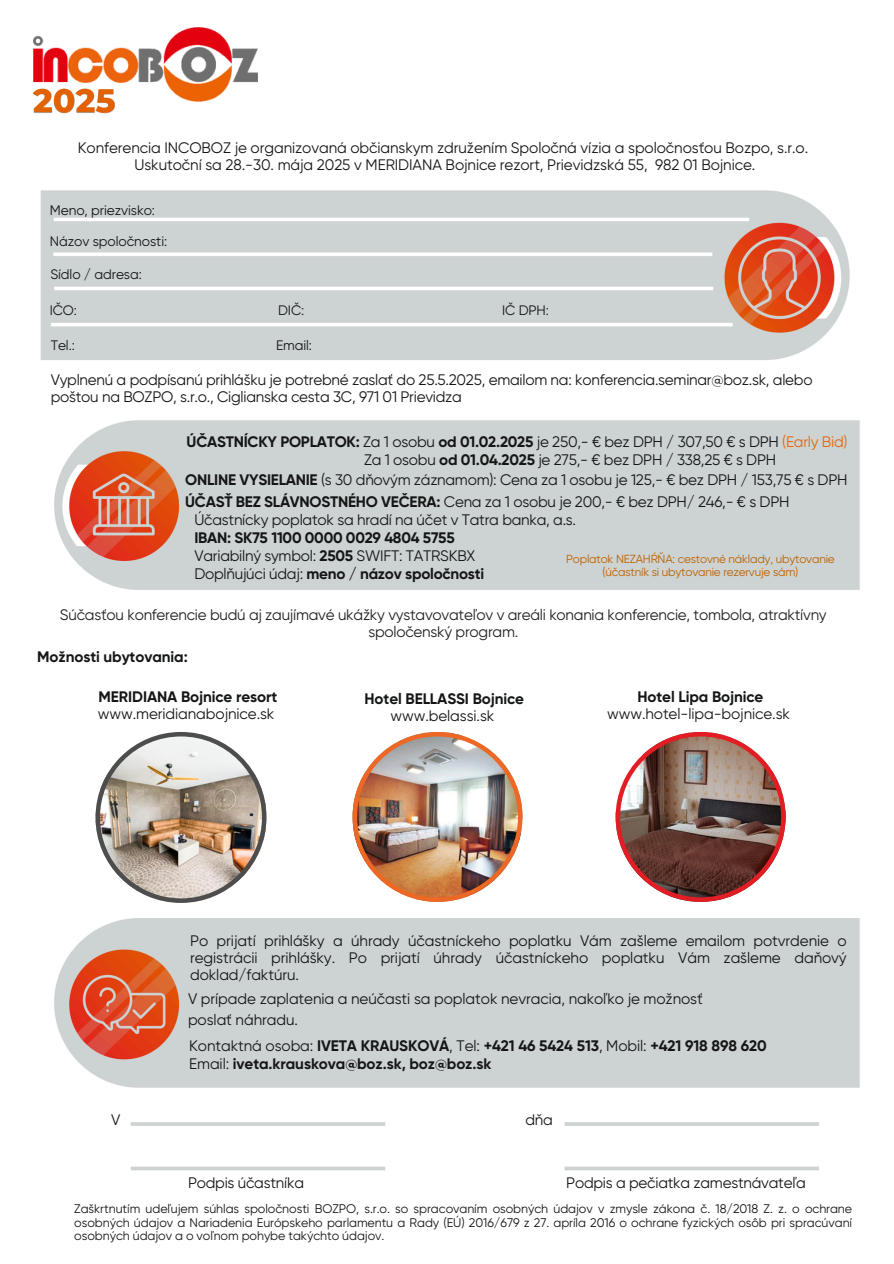
<style>
.page{position:relative;width:894px;height:1264px;background:#fff}
.page>*{position:absolute;margin:0;border:0;box-sizing:border-box;transform-origin:0 0}
.t1{font:15.3px/16.8px "Gilroy";letter-spacing:-.015em;color:#151616}
.t2{font:700 15.3px/18px "Gilroy";letter-spacing:-.005em;color:#151616}
.t3{font:15.3px/16.8px "Gilroy";letter-spacing:-.015em;color:#202020;text-align:center}
.t4{font:13.8px "Gilroy";letter-spacing:-.005em;color:#151616}
.t5{font:12.45px/13.5px "Gilroy";letter-spacing:-.005em;color:#151616;text-align:justify}
.t6{font:11.7px/12.9px "Gilroy";letter-spacing:-.015em;color:#bc6200;text-align:center}
.s1{font-weight:700}
.s2{color:#e36713}
.s3{font-weight:400}
</style>
<div class="page">
<img style="left:40px;top:190px;width:820px;height:981px">
<div style="left:0;top:602px;width:893px;height:204px;background:#fff"></div>
<img style="left:95px;top:732px;width:171px;height:170px">
<img style="left:352px;top:732px;width:170px;height:169px">
<img style="left:615px;top:732px;width:170px;height:169px">
<img style="left:32px;top:93px;width:83px;height:21px">
<img style="left:33px;top:27px;width:224px;height:75px">
<p class="t1" style="left:78px;top:140px;width:731px;text-align:center">Konferencia INCOBOZ je organizovaná občianskym združením Spoločná vízia a spoločnosťou Bozpo, s.r.o.<br>Uskutoční sa 28.-30. mája 2025 v MERIDIANA Bojnice rezort, Prievidzská 55, 982 01 Bojnice.</p>
<h2 class="t4" style="left:50px;top:202px;width:107px">Meno, priezvisko:</h2>
<h4 class="t4" style="left:50px;top:233px;width:119px">Názov spoločnosti:</h4>
<h4 class="t4" style="left:50px;top:266px;width:93px">Sídlo / adresa:</h4>
<h4 class="t4" style="left:50px;top:302px;width:29px">IČO:</h4>
<h4 class="t4" style="left:278px;top:302px;width:28px">DIČ:</h4>
<h4 class="t4" style="left:502px;top:302px;width:48px">IČ DPH:</h4>
<h4 class="t4" style="left:51px;top:337px;width:26px">Tel.:</h4>
<h4 class="t4" style="left:276px;top:337px;width:38px">Email:</h4>
<p class="t1" style="left:51px;top:372px;width:763px">Vyplnenú a podpísanú prihlášku je potrebné zaslať do 25.5.2025, emailom na: konferencia.seminar@boz.sk, alebo poštou na BOZPO, s.r.o., Ciglianska cesta 3C, 971 01 Prievidza</p>
<h4 class="t1" style="left:186px;top:433px;width:662px"><span class="s1">ÚČASTNÍCKY POPLATOK:</span> Za 1 osobu <span class="s1">od 01.02.2025</span> je 250,- € bez DPH / 307,50 € s DPH <span class="s2">(Early Bid)</span></h4>
<h4 class="t1" style="left:364px;top:451px;width:413px">Za 1 osobu <span class="s1">od 01.04.2025</span> je 275,- € bez DPH / 338,25 € s DPH</h4>
<p class="t1" style="left:185px;top:469px;width:663px;line-height:21.3px"><span class="s1">ONLINE VYSIELANIE</span> (s 30 dňovým záznamom): Cena za 1 osobu je 125,- € bez DPH / 153,75 € s DPH<br><span class="s1">ÚČASŤ BEZ SLÁVNOSTNÉHO VEČERA:</span> Cena za 1 osobu je 200,- € bez DPH/ 246,- € s DPH</p>
<h4 class="t1" style="left:194px;top:511px;width:383px;line-height:18px">Účastnícky poplatok sa hradí na účet v Tatra banka, a.s.<br><span class="s1">IBAN: SK75 1100 0000 0029 4804 5755<br></span>Variabilný symbol: <span class="s1">2505</span> SWIFT: TATRSKBX<br>Doplňujúci údaj: <span class="s1">meno / názov spoločnosti</span></h4>
<h3 class="t6" style="left:566px;top:552px;width:270px">Poplatok NEZAHŔŇA: cestovné náklady, ubytovanie (účastník si ubytovanie rezervuje sám)</h3>
<h4 class="t3" style="left:60px;top:606px;width:768px">Súčasťou konferencie budú aj zaujímavé ukážky vystavovateľov v areáli konania konferencie, tombola, atraktívny spoločenský program.</h4>
<p class="t2" style="left:37px;top:647px;width:152px">Možnosti ubytovania:</p>
<h4 class="t1" style="left:98px;top:688px;width:181px"><span class="s1">MERIDIANA Bojnice resort </span>www.meridianabojnice.sk</h4>
<p class="t2" style="left:364px;top:690px;width:161px;line-height:16.8px;text-align:center">Hotel BELLASSI Bojnice <span class="s3">www.belassi.sk</span></p>
<h4 class="t1" style="left:607px;top:688px;width:184px;text-align:center"><span class="s1">Hotel Lipa Bojnice </span>www.hotel-lipa-bojnice.sk</h4>
<h4 class="t1" style="left:190px;top:932px;width:658px;text-align:justify">Po prijatí prihlášky a úhrady účastníckeho poplatku Vám zašleme emailom potvrdenie o registrácii prihlášky. Po prijatí úhrady účastníckeho poplatku Vám zašleme daňový doklad/faktúru.</h4>
<p class="t1" style="left:188px;top:989px;width:516px;line-height:20.2px">V prípade zaplatenia a neúčasti sa poplatok nevracia, nakoľko je možnosť poslať náhradu.</p>
<h4 class="t1" style="left:111px;top:1111px;width:11px">V</h4>
<p class="t2" style="left:189px;top:1037px;width:579px"><span class="s3">Kontaktná osoba:</span> IVETA KRAUSKOVÁ<span class="s3">, Tel:</span> +421 46 5424 513<span class="s3">, Mobil:</span> +421 918 898 620<br><span class="s3">Email:</span> iveta.krauskova@boz.sk, boz@boz.sk</p>
<h4 class="t1" style="left:188px;top:1174px;width:117px">Podpis účastníka</h4>
<h4 class="t1" style="left:525px;top:1111px;width:29px">dňa</h4>
<h4 class="t1" style="left:566px;top:1174px;width:241px">Podpis a pečiatka zamestnávateľa</h4>
<h4 class="t5" style="left:74px;top:1202px;width:779px">Zaškrtnutím udeľujem súhlas spoločnosti BOZPO, s.r.o. so spracovaním osobných údajov v zmysle zákona č. 18/2018 Z. z. o ochrane osobných údajov a Nariadenia Európskeho parlamentu a Rady (EÚ) 2016/679 z 27. apríla 2016 o ochrane fyzických osôb pri spracúvaní osobných údajov a o voľnom pohybe takýchto údajov.</h4>
</div>
